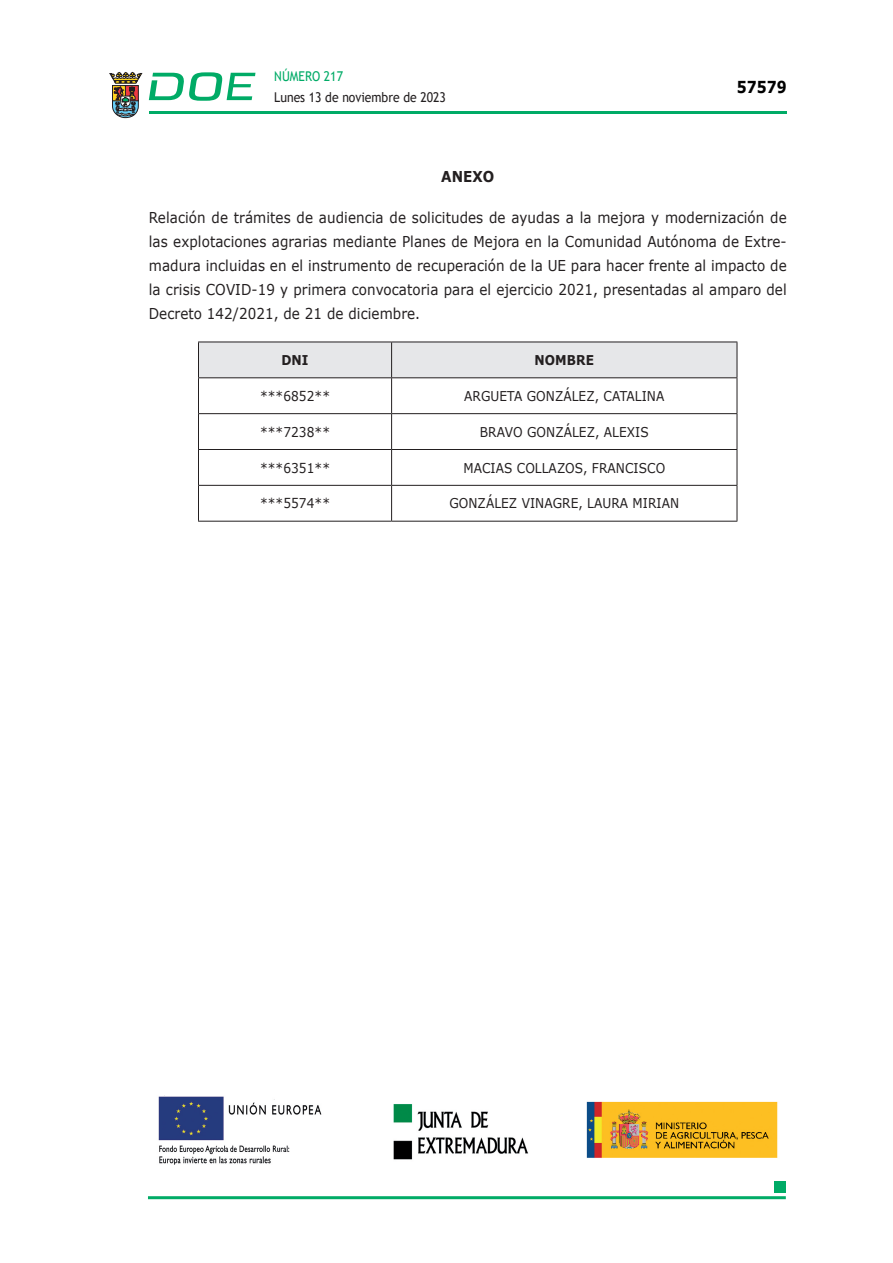
<style>
.page{position:relative;width:893px;height:1263px;background:#fff}
.page>*{position:absolute;margin:0;border:0;box-sizing:border-box;transform-origin:0 0}
.t1{font:700 16.5px "Verdana";color:#000;scale:.85 1}
.CUERPO_DE_TEXTO{font:15px/24px "Verdana";letter-spacing:.005em;color:#231f20;text-align:justify;scale:.9 1}
.CUERPO_DE_TEXTO-2{font:700 15px "Verdana";letter-spacing:.005em;color:#231f20;scale:.9 1}
.CUERPO_DE_TEXTO-3{font:13.5px "Verdana";letter-spacing:.005em;color:#231f20;scale:.9 1}
.t2{font:13.5px "Trebuchet MS";color:#231f20;scale:.9 1}
.t3{font:13.5px "Trebuchet MS";color:#00ab67;scale:.9 1}
.TABLATITULO{font:700 13.5px "Verdana";letter-spacing:.005em;color:#231f20;scale:.9 1}
</style>
<div class="page">
<hr style="left:149px;top:111px;width:638px;height:3px;background:#00ab66">
<svg style="left:109px;top:72px;width:33px;height:46px"></svg>
<svg style="left:149px;top:72px;width:106px;height:29px"></svg>
<hr style="left:148px;top:1196px;width:638px;height:3px;background:#00ab66">
<div style="left:775px;top:1181px;width:11px;height:11px;background:#00ab66"></div>
<div style="left:199px;top:343px;width:538px;height:34px;background:#e6e7e9"></div>
<hr style="left:198px;top:342px;width:194px;height:1px;background:#231f20">
<hr style="left:392px;top:342px;width:345px;height:1px;background:#231f20">
<hr style="left:198px;top:377px;width:194px;height:1px;background:#231f20">
<hr style="left:392px;top:377px;width:345px;height:1px;background:#231f20">
<hr style="left:198px;top:413px;width:194px;height:1px;background:#231f20">
<hr style="left:392px;top:413px;width:345px;height:1px;background:#231f20">
<hr style="left:198px;top:449px;width:194px;height:1px;background:#231f20">
<hr style="left:392px;top:449px;width:345px;height:1px;background:#231f20">
<hr style="left:198px;top:485px;width:194px;height:1px;background:#231f20">
<hr style="left:392px;top:485px;width:345px;height:1px;background:#231f20">
<hr style="left:198px;top:521px;width:194px;height:1px;background:#231f20">
<hr style="left:392px;top:521px;width:345px;height:1px;background:#231f20">
<hr style="left:198px;top:342px;width:1px;height:35px;background:#231f20">
<hr style="left:198px;top:378px;width:1px;height:35px;background:#231f20">
<hr style="left:198px;top:414px;width:1px;height:35px;background:#231f20">
<hr style="left:198px;top:450px;width:1px;height:35px;background:#231f20">
<hr style="left:198px;top:486px;width:1px;height:35px;background:#231f20">
<hr style="left:391px;top:342px;width:1px;height:35px;background:#231f20">
<hr style="left:737px;top:342px;width:1px;height:35px;background:#231f20">
<hr style="left:391px;top:378px;width:1px;height:35px;background:#231f20">
<hr style="left:737px;top:378px;width:1px;height:35px;background:#231f20">
<hr style="left:391px;top:414px;width:1px;height:35px;background:#231f20">
<hr style="left:737px;top:414px;width:1px;height:35px;background:#231f20">
<hr style="left:391px;top:450px;width:1px;height:35px;background:#231f20">
<hr style="left:737px;top:450px;width:1px;height:35px;background:#231f20">
<hr style="left:391px;top:486px;width:1px;height:35px;background:#231f20">
<hr style="left:737px;top:486px;width:1px;height:35px;background:#231f20">
<img style="left:158px;top:1095px;width:620px;height:70px">
<p class="t3" style="left:274px;top:67px;width:78px">NÚMERO 217</p>
<p class="t2" style="left:274px;top:88px;width:192px">Lunes 13 de noviembre de 2023</p>
<p class="t1" style="left:737px;top:75px;width:60px">57579</p>
<p class="CUERPO_DE_TEXTO-2" style="left:441px;top:165px;width:61px">ANEXO</p>
<p class="CUERPO_DE_TEXTO" style="left:149px;top:205px;width:710px">Relación de trámites de audiencia de solicitudes de ayudas a la mejora y modernización de las explotaciones agrarias mediante Planes de Mejora en la Comunidad Autónoma de Extre&shy;madura incluidas en el instrumento de recuperación de la UE para hacer frente al impacto de la crisis COVID-19 y primera convocatoria para el ejercicio 2021, presentadas al amparo del Decreto 142/2021, de 21 de diciembre.</p>
<p class="TABLATITULO" style="left:281px;top:351px;width:32px">DNI</p>
<p class="TABLATITULO" style="left:535px;top:351px;width:68px">NOMBRE</p>
<p class="CUERPO_DE_TEXTO-3" style="left:260px;top:387px;width:79px">***6852**</p>
<p class="CUERPO_DE_TEXTO-3" style="left:464px;top:387px;width:224px">ARGUETA GONZÁLEZ, CATALINA</p>
<p class="CUERPO_DE_TEXTO-3" style="left:260px;top:422px;width:79px">***7238**</p>
<p class="CUERPO_DE_TEXTO-3" style="left:480px;top:422px;width:189px">BRAVO GONZÁLEZ, ALEXIS</p>
<p class="CUERPO_DE_TEXTO-3" style="left:260px;top:458px;width:79px">***6351**</p>
<p class="CUERPO_DE_TEXTO-3" style="left:463px;top:458px;width:226px">MACIAS COLLAZOS, FRANCISCO</p>
<p class="CUERPO_DE_TEXTO-3" style="left:260px;top:494px;width:79px">***5574**</p>
<p class="CUERPO_DE_TEXTO-3" style="left:449px;top:494px;width:257px">GONZÁLEZ VINAGRE, LAURA MIRIAN</p>
</div>
